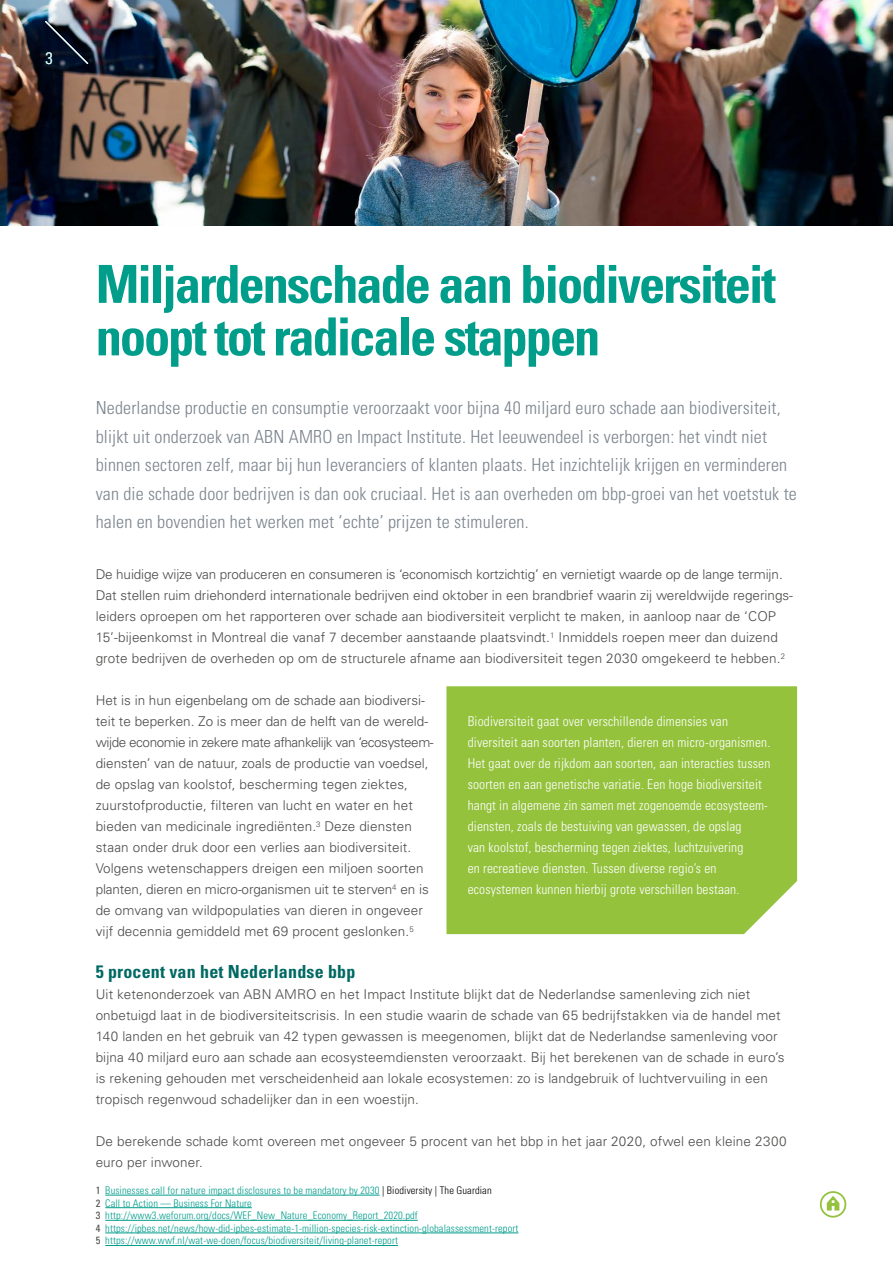
<style>
.page{position:relative;width:893px;height:1263px;background:#fff}
.page>*{position:absolute;margin:0;border:0;box-sizing:border-box;transform-origin:0 0}
.t1{font:700 condensed 52.5px/52.5px "Univers LT Std";letter-spacing:-.04em;color:#009d8b}
.t2{font:300 condensed 18px/28.5px "Univers LT Std";letter-spacing:.01em;color:#7a838c}
.t3{font:700 condensed 18px "Univers LT Std";letter-spacing:.01em;color:#006963}
.t4{font:300 condensed 16.5px "Univers LT Std";color:#fff}
.t5{font:300 13.5px/21px "Univers LT Std";letter-spacing:.01em;color:#4a4a49}
.t6{font:300 condensed 13.5px/21px "Univers LT Std";letter-spacing:.01em;color:#fff}
.t7{font:300 condensed 10.5px/12.6px "Univers LT Std";letter-spacing:.01em;color:#009d8b}
.s1{font-weight:400;color:#4a4a49}
.s2{color:#000}
</style>
<div class="page">
<img style="left:0;top:0;width:893px;height:226px">
<svg style="left:44px;top:20px;width:45px;height:45px;background:#2f3747"></svg>
<svg style="left:827px;top:1196px;width:12px;height:14px"></svg>
<div style="left:820px;top:1191px;width:26px;height:26px;border:2px solid #94c23d;border-radius:50%"></div>
<div style="left:446px;top:686px;width:351px;height:248px;background:#94c23d"></div>
<hr style="left:105px;top:1195px;width:275px;height:1px;background:#009d8b">
<hr style="left:105px;top:1207px;width:147px;height:1px;background:#009d8b">
<hr style="left:105px;top:1220px;width:313px;height:1px;background:#009d8b">
<hr style="left:105px;top:1232px;width:413px;height:1px;background:#009d8b">
<hr style="left:105px;top:1245px;width:293px;height:1px;background:#009d8b">
<p class="t4" style="left:45px;top:48px;width:9px">3</p>
<h1 class="t1" style="left:96px;top:258px;width:682px">Miljardenschade aan biodiversiteit noopt tot radicale stappen</h1>
<p class="t2" style="left:96px;top:394px;width:703px">Nederlandse productie en consumptie veroorzaakt voor bijna 40 miljard euro schade aan biodiversiteit, blijkt uit onderzoek van ABN AMRO en Impact Institute. Het leeuwendeel is verborgen: het vindt niet binnen sectoren zelf, maar bij hun leveranciers of klanten plaats. Het inzichtelijk krijgen en verminderen van die schade door bedrijven is dan ook cruciaal. Het is aan overheden om bbp-groei van het voetstuk te halen en bovendien het werken met ‘echte’ prijzen te stimuleren.</p>
<p class="t5" style="left:96px;top:564px;width:699px">De huidige wijze van produceren en consumeren is ‘economisch kortzichtig’ en vernietigt waarde op de lange termijn.<br>Dat stellen ruim driehonderd internationale bedrijven eind oktober in een brandbrief waarin zij wereldwijde regerings&shy;leiders oproepen om het rapporteren over schade aan biodiversiteit verplicht te maken, in aanloop naar de ‘COP 15’-bijeenkomst in Montreal die vanaf 7 december aanstaande plaatsvindt.<sup>1</sup> Inmiddels roepen meer dan duizend grote bedrijven de overheden op om de structurele afname aan biodiversiteit tegen 2030 omgekeerd te hebben.<sup>2</sup></p>
<p class="t5" style="left:96px;top:690px;width:340px">Het is in hun eigenbelang om de schade aan biodiversi&shy;teit te beperken. Zo is meer dan de helft van de wereld&shy;wijde economie in zekere mate afhankelijk van ‘ecosysteem&shy;diensten’ van de natuur, zoals de productie van voedsel, de opslag van koolstof, bescherming tegen ziektes, zuurstofproductie, filteren van lucht en water en het bieden van medicinale ingrediënten.<sup>3</sup> Deze diensten staan onder druk door een verlies aan biodiversiteit.<br>Volgens wetenschappers dreigen een miljoen soorten planten, dieren en micro-organismen uit te sterven<sup>4</sup> en is de omvang van wildpopulaties van dieren in ongeveer vijf decennia gemiddeld met 69 procent geslonken.<sup>5</sup></p>
<h2 class="t3" style="left:96px;top:961px;width:261px">5 procent van het Nederlandse bbp</h2>
<p class="t5" style="left:96px;top:984px;width:690px">Uit ketenonderzoek van ABN AMRO en het Impact Institute blijkt dat de Nederlandse samenleving zich niet onbetuigd laat in de biodiversiteitscrisis. In een studie waarin de schade van 65 bedrijfstakken via de handel met 140 landen en het gebruik van 42 typen gewassen is meegenomen, blijkt dat de Nederlandse samenleving voor bijna 40 miljard euro aan schade aan ecosysteemdiensten veroorzaakt. Bij het berekenen van de schade in euro’s is rekening gehouden met verscheidenheid aan lokale ecosystemen: zo is landgebruik of luchtvervuiling in een tropisch regenwoud schadelijker dan in een woestijn.</p>
<p class="t5" style="left:96px;top:1131px;width:693px">De berekende schade komt overeen met ongeveer 5 procent van het bbp in het jaar 2020, ofwel een kleine 2300 euro per inwoner.</p>
<p class="t6" style="left:468px;top:711px;width:304px">Biodiversiteit gaat over verschillende dimensies van diversiteit aan soorten planten, dieren en micro-organismen.<br>Het gaat over de rijkdom aan soorten, aan interacties tussen soorten en aan genetische variatie. Een hoge biodiversiteit hangt in algemene zin samen met zogenoemde ecosysteem&shy;diensten, zoals de bestuiving van gewassen, de opslag<br>van koolstof, bescherming tegen ziektes, luchtzuivering<br>en recreatieve diensten. Tussen diverse regio’s en ecosystemen kunnen hierbij grote verschillen bestaan.</p>
<p class="t7" style="left:96px;top:1184px;width:424px"><span class="s1">1</span> Businesses call for nature impact disclosures to be mandatory by 2030 <span class="s2">| Biodiversity | The Guardian<br></span><span class="s1">2</span> Call to Action — Business For Nature<br><span class="s1">3</span> http://www3.weforum.org/docs/WEF_New_Nature_Economy_Report_2020.pdf<br><span class="s1">4</span> https://ipbes.net/news/how-did-ipbes-estimate-1-million-species-risk-extinction-globalassessment-report <span class="s1">5</span> https://www.wwf.nl/wat-we-doen/focus/biodiversiteit/living-planet-report</p>
</div>
